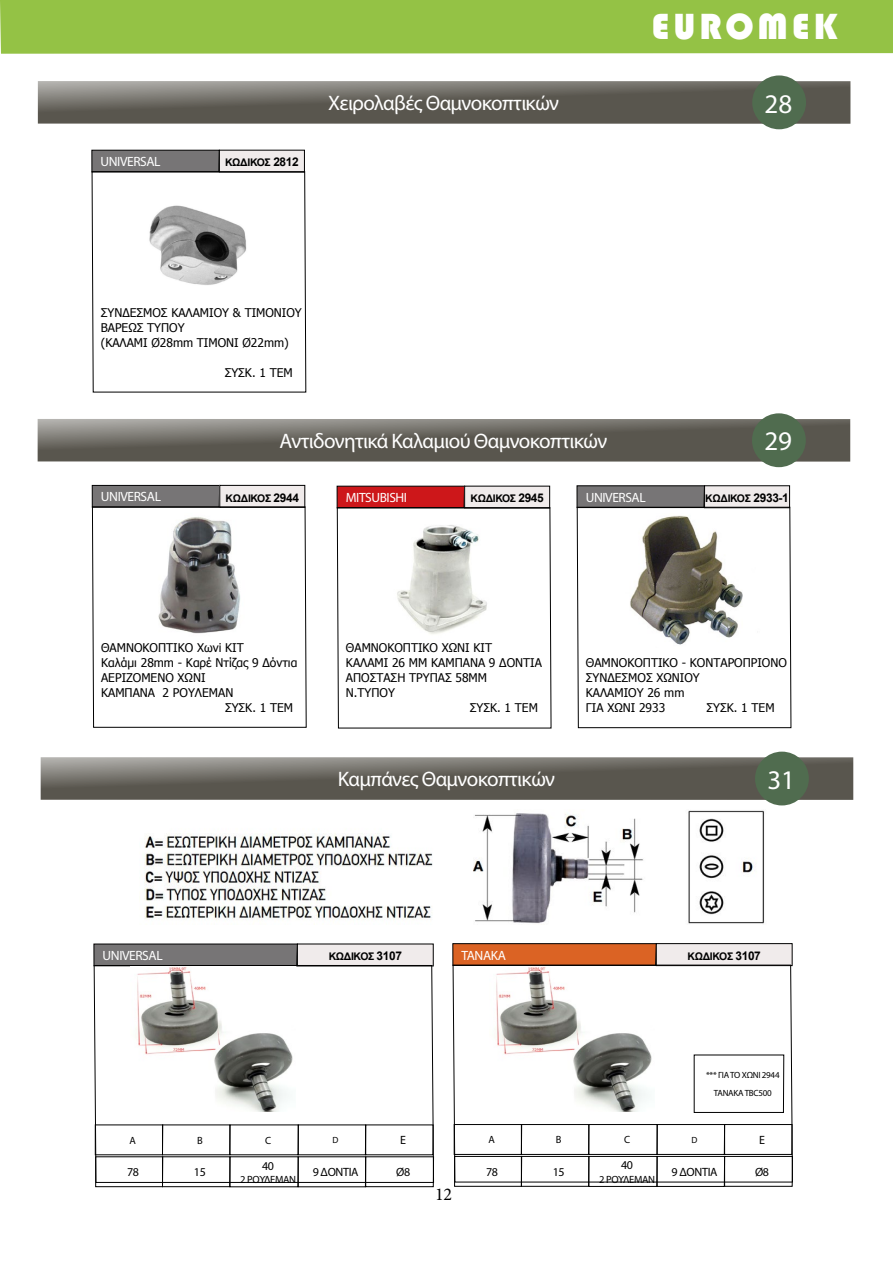
<style>
.page{position:relative;width:893px;height:1263px;background:#fff}
.page>*{position:absolute;margin:0;border:0;box-sizing:border-box;transform-origin:0 0}
.t1{font:37.5px "Bauhaus 93";letter-spacing:.1em;color:#fff}
.t2{font:27px "Myriad Pro";color:#fff}
.t3{font:21px "Myriad Pro";letter-spacing:-.03em;color:#fff}
.t4{font:18px "Minion Pro";color:#000}
.t5{font:13.5px "Myriad Pro";letter-spacing:-.03em;color:#fff}
.t6{font:12px/15px "Tahoma";color:#000}
.t7{font:12px "Myriad Pro";letter-spacing:-.03em;color:#000}
.t8{font:700 10.5px "Arial";letter-spacing:-.03em;color:#000}
.t9{font:10.5px "Myriad Pro";letter-spacing:-.03em;color:#000}
.t10{font:9px/17.2px "Myriad Pro";letter-spacing:-.03em;color:#000;text-align:center}
.s1{font-size:12px}
</style>
<div class="page">
<div style="left:0;top:0;width:892px;height:54px;background:#94c245"></div>
<svg style="left:38px;top:419px;width:812px;height:43px;background:#6a6760"></svg>
<div style="left:752px;top:413px;width:54px;height:54px;background:#506c4f;border-radius:50%"></div>
<div style="left:92px;top:485px;width:128px;height:21px;background:#777576"></div>
<div style="left:220px;top:485px;width:85px;height:22px;background:#f0ebeb"></div>
<div style="left:220px;top:485px;width:85px;height:22px;border:1px solid #000"></div>
<svg style="left:92px;top:506px;width:215px;height:222px"></svg>
<img style="left:115px;top:513px;width:168px;height:129px">
<svg style="left:577px;top:485px;width:128px;height:22px;background:#706e6f"></svg>
<div style="left:704px;top:486px;width:86px;height:22px;background:#f0ebeb"></div>
<svg style="left:577px;top:507px;width:214px;height:221px"></svg>
<img style="left:595px;top:513px;width:180px;height:135px">
<svg style="left:41px;top:757px;width:812px;height:43px;background:#6a6760"></svg>
<div style="left:755px;top:752px;width:54px;height:53px;background:#506c4f;border-radius:50%"></div>
<div style="left:337px;top:486px;width:127px;height:21px;background:#cd171a"></div>
<div style="left:465px;top:486px;width:85px;height:22px;background:#f0ebeb"></div>
<svg style="left:337px;top:507px;width:214px;height:221px"></svg>
<img style="left:360px;top:513px;width:166px;height:128px">
<div style="left:94px;top:944px;width:203px;height:21px;background:#777576"></div>
<div style="left:297px;top:944px;width:136px;height:22px;background:#f0ebeb"></div>
<svg style="left:94px;top:965px;width:340px;height:218px"></svg>
<img style="left:131px;top:966px;width:164px;height:145px">
<div style="left:162px;top:1125px;width:68px;height:30px;border:1px solid #000"></div>
<div style="left:95px;top:1156px;width:68px;height:31px;border:1px solid #000"></div>
<div style="left:162px;top:1156px;width:68px;height:31px;border:1px solid #000"></div>
<div style="left:365px;top:1156px;width:69px;height:31px;border:1px solid #000"></div>
<img style="left:144px;top:810px;width:621px;height:114px">
<svg style="left:452px;top:943px;width:204px;height:23px;background:#cb5c22"></svg>
<div style="left:656px;top:943px;width:136px;height:22px;background:#f0ebeb"></div>
<div style="left:656px;top:943px;width:136px;height:23px;border:1px solid #000"></div>
<svg style="left:453px;top:965px;width:340px;height:217px"></svg>
<img style="left:490px;top:966px;width:164px;height:145px">
<div style="left:454px;top:1124px;width:68px;height:30px;border:1px solid #000"></div>
<div style="left:521px;top:1124px;width:68px;height:30px;border:1px solid #000"></div>
<div style="left:589px;top:1124px;width:68px;height:30px;border:1px solid #000"></div>
<div style="left:657px;top:1124px;width:68px;height:30px;border:1px solid #000"></div>
<div style="left:454px;top:1156px;width:68px;height:30px;border:1px solid #000"></div>
<div style="left:521px;top:1156px;width:68px;height:30px;border:1px solid #000"></div>
<div style="left:589px;top:1156px;width:68px;height:30px;border:1px solid #000"></div>
<div style="left:657px;top:1156px;width:68px;height:30px;border:1px solid #000"></div>
<div style="left:724px;top:1124px;width:68px;height:30px;border:1px solid #000"></div>
<div style="left:724px;top:1156px;width:69px;height:30px;border:1px solid #000"></div>
<svg style="left:38px;top:81px;width:812px;height:43px;background:#6a6760"></svg>
<div style="left:752px;top:75px;width:54px;height:54px;background:#506c4f;border-radius:50%"></div>
<svg style="left:91px;top:150px;width:128px;height:22px;background:#727071"></svg>
<div style="left:219px;top:150px;width:85px;height:22px;background:#f0ebeb"></div>
<svg style="left:92px;top:171px;width:214px;height:221px"></svg>
<img style="left:110px;top:177px;width:172px;height:123px">
<svg style="left:892px;top:0;width:1px;height:54px"></svg>
<h1 class="t1" style="left:652px;top:6px;width:188px">EUROMEK</h1>
<p class="t5" style="left:101px;top:153px;width:62px">UNIVERSAL</p>
<p class="t8" style="left:225px;top:156px;width:75px">ΚΩΔΙΚΟΣ <span class="s1">2812</span></p>
<h3 class="t3" style="left:328px;top:90px;width:233px">Χειρολαβές Θαμνοκοπτικών</h3>
<h2 class="t2" style="left:765px;top:87px;width:29px">28</h2>
<p class="t6" style="left:101px;top:304px;width:203px">ΣΥΝ∆ΕΣΜΟΣ ΚΑΛΑΜΙΟΥ &amp; ΤΙΜΟΝΙΟΥ<br>ΒΑΡΕΩΣ ΤΥΠΟΥ<br>(ΚΑΛΑΜΙ Ø28mm ΤΙΜΟΝΙ Ø22mm)</p>
<p class="t6" style="left:225px;top:364px;width:70px">ΣΥΣΚ. 1 ΤΕΜ</p>
<h3 class="t3" style="left:280px;top:428px;width:329px">Αντιδονητικά Καλαμιού Θαμνοκοπτικών</h3>
<h2 class="t2" style="left:764px;top:425px;width:29px">29</h2>
<p class="t5" style="left:101px;top:488px;width:62px">UNIVERSAL</p>
<p class="t8" style="left:226px;top:491px;width:75px">ΚΩΔΙΚΟΣ <span class="s1">2944</span></p>
<p class="t5" style="left:346px;top:489px;width:63px">MITSUBISHI</p>
<p class="t8" style="left:470px;top:492px;width:75px">ΚΩΔΙΚΟΣ <span class="s1">2945</span></p>
<p class="t5" style="left:586px;top:489px;width:62px">UNIVERSAL</p>
<p class="t8" style="left:705px;top:491px;width:85px">ΚΩΔΙΚΟΣ <span class="s1">2933-1</span></p>
<p class="t6" style="left:101px;top:639px;width:144px">ΘΑΜΝΟΚΟΠΤΙΚΟ Χωνί ΚΙΤ</p>
<p class="t6" style="left:101px;top:654px;width:198px">Καλάµι 28mm - Καρέ Ντίζας 9 ∆όντια</p>
<p class="t6" style="left:101px;top:669px;width:106px">ΑΕΡΙΖΟΜΕΝΟ ΧΩΝΙ</p>
<p class="t6" style="left:101px;top:684px;width:134px">ΚΑΜΠΑΝΑ 2 ΡΟΥΛΕΜΑΝ</p>
<p class="t6" style="left:225px;top:699px;width:70px">ΣΥΣΚ. 1 ΤΕΜ</p>
<p class="t6" style="left:346px;top:640px;width:148px">ΘΑΜΝΟΚΟΠΤΙΚΌ ΧΩΝΊ ΚΙΤ</p>
<p class="t6" style="left:346px;top:655px;width:197px">ΚΑΛΆΜΙ 26 MM ΚΑΜΠΆΝΑ 9 ∆ΌΝΤΙΑ</p>
<p class="t6" style="left:346px;top:670px;width:143px">ΑΠΟΣΤΑΣΗ ΤΡΥΠΑΣ 58MM</p>
<p class="t6" style="left:346px;top:685px;width:51px">Ν.ΤΥΠΟΥ</p>
<p class="t6" style="left:470px;top:700px;width:70px">ΣΥΣΚ. 1 ΤΕΜ</p>
<p class="t6" style="left:586px;top:655px;width:203px">ΘΑΜΝΟΚΟΠΤΙΚΌ - ΚΟΝΤΑΡΟΠΡΊΟΝΟ<br>ΣΥΝΔΕΣΜΟΣ ΧΩΝΙΟΥ<br>ΚΑΛΑΜΙΟΥ 26 mm<br>ΓΙΑ ΧΩΝΙ 2933</p>
<p class="t6" style="left:707px;top:700px;width:70px">ΣΥΣΚ. 1 ΤΕΜ</p>
<h3 class="t3" style="left:338px;top:766px;width:219px">Καμπάνες Θαμνοκοπτικών</h3>
<h2 class="t2" style="left:767px;top:763px;width:29px">31</h2>
<p class="t5" style="left:103px;top:947px;width:62px">UNIVERSAL</p>
<p class="t8" style="left:329px;top:949px;width:75px">ΚΩΔΙΚΟΣ <span class="s1">3107</span></p>
<p class="t5" style="left:461px;top:947px;width:46px">TANAKA</p>
<p class="t8" style="left:688px;top:949px;width:75px">ΚΩΔΙΚΟΣ <span class="s1">3107</span></p>
<p class="t10" style="left:706px;top:1067px;width:75px">*** ΓΙΑ ΤΟ ΧΩΝΙ 2944<br>ΤΑΝΑΚΑ TBC500</p>
<p class="t9" style="left:129px;top:1134px;width:8px">A</p>
<p class="t9" style="left:197px;top:1134px;width:7px">B</p>
<p class="t9" style="left:265px;top:1134px;width:8px">C</p>
<p class="t10" style="left:333px;top:1131px;width:7px">D</p>
<p class="t7" style="left:127px;top:1165px;width:13px">78</p>
<p class="t7" style="left:194px;top:1165px;width:13px">15</p>
<p class="t7" style="left:262px;top:1158px;width:13px">40</p>
<p class="t9" style="left:240px;top:1173px;width:57px">2 ΡΟΥΛΕΜΑΝ</p>
<p class="t7" style="left:313px;top:1165px;width:47px">9 ∆ΟΝΤΙΑ</p>
<p class="t7" style="left:400px;top:1133px;width:7px">E</p>
<p class="t7" style="left:396px;top:1165px;width:16px">Ø8</p>
<p class="t9" style="left:488px;top:1133px;width:8px">A</p>
<p class="t9" style="left:556px;top:1133px;width:7px">B</p>
<p class="t9" style="left:624px;top:1133px;width:8px">C</p>
<p class="t10" style="left:691px;top:1131px;width:7px">D</p>
<p class="t7" style="left:486px;top:1164px;width:13px">78</p>
<p class="t7" style="left:553px;top:1164px;width:13px">15</p>
<p class="t7" style="left:621px;top:1158px;width:13px">40</p>
<p class="t9" style="left:599px;top:1173px;width:57px">2 ΡΟΥΛΕΜΑΝ</p>
<p class="t7" style="left:672px;top:1164px;width:47px">9 ∆ΟΝΤΙΑ</p>
<p class="t7" style="left:759px;top:1132px;width:7px">E</p>
<p class="t7" style="left:755px;top:1164px;width:16px">Ø8</p>
<h3 class="t4" style="left:435px;top:1182px;width:19px">12</h3>
</div>
